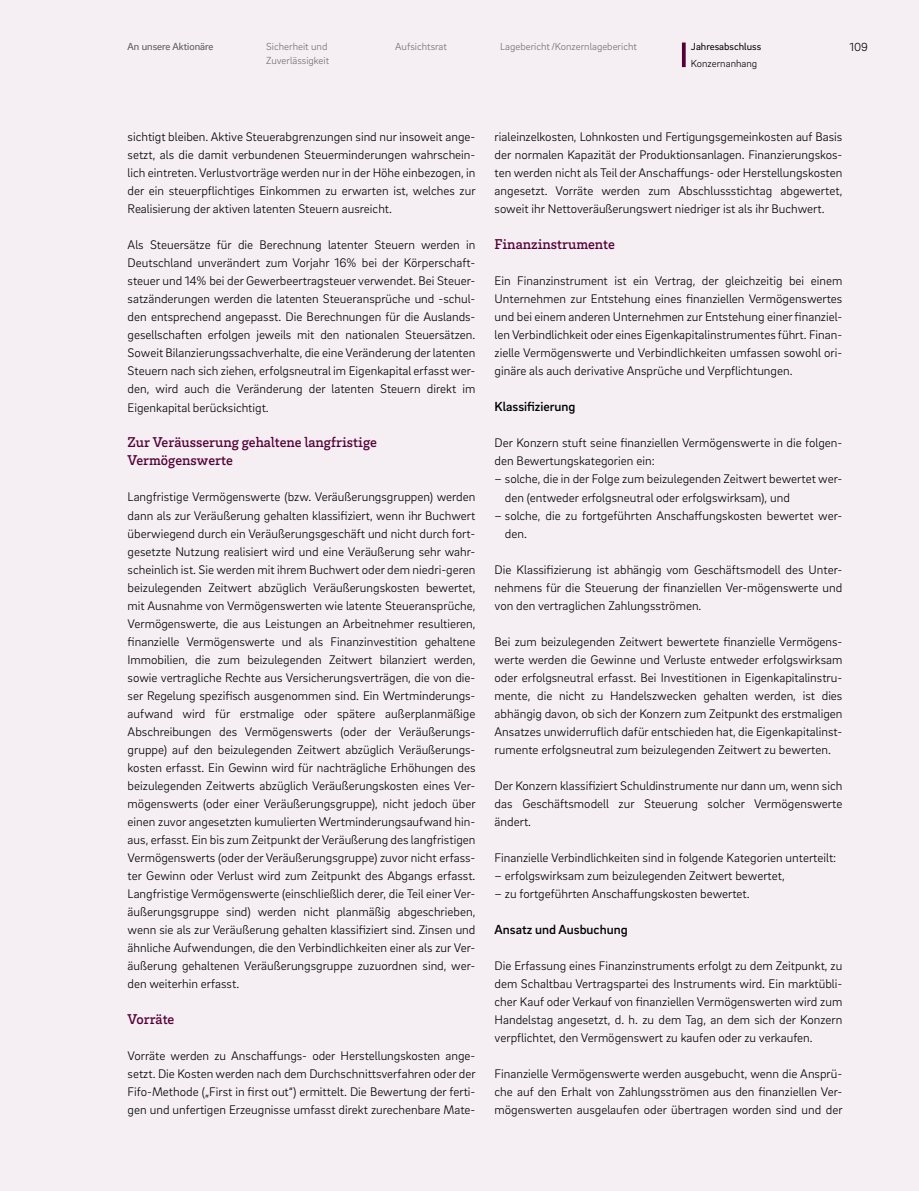
<style>
.page{position:relative;width:919px;height:1191px;background:#fff}
.page>*{position:absolute;margin:0;border:0;box-sizing:border-box;transform-origin:0 0}
.t1{font:500 14.55px/18px "Brix Slab";color:#540036}
.t2{font:500 13.5px "Brix Sans";color:#000}
.t3{font:300 12.75px/18px "Brix Sans";color:#000;text-align:justify}
.t4{font:300 12px "Brix Sans";color:#000}
.t5{font:300 10.5px "Brix Sans";color:#706f6f}
.t6{font:10.5px "Brix Sans";color:#000}
.t7{font:300 10.5px "Brix Sans";color:#000}
</style>
<div class="page">
<div style="left:0;top:0;width:918px;height:1191px;background:#f5eff4"></div>
<hr style="left:682px;top:43px;width:3px;height:24px;background:#540036">
<p class="t5" style="left:128px;top:40px;width:87px">An unsere Aktionäre</p>
<p class="t5" style="left:266px;top:40px;width:63px">Sicherheit und</p>
<p class="t6" style="left:691px;top:40px;width:72px">Jahresabschluss</p>
<p class="t5" style="left:266px;top:53px;width:65px">Zuverlässigkeit</p>
<p class="t5" style="left:395px;top:40px;width:53px">Aufsichtsrat</p>
<p class="t5" style="left:500px;top:40px;width:138px">Lagebericht/Konzernlagebericht</p>
<p class="t7" style="left:691px;top:57px;width:68px">Konzernanhang</p>
<p class="t4" style="left:849px;top:39px;width:20px">109</p>
<p class="t3" style="left:128px;top:127px;width:349px">sichtigt bleiben. Aktive Steuerabgrenzungen sind nur insoweit ange&shy;setzt, als die damit verbundenen Steuerminderungen wahrschein&shy;lich eintreten. Verlustvorträge werden nur in der Höhe einbezogen, in der ein steuerpflichtiges Einkommen zu erwarten ist, welches zur Realisierung der aktiven latenten Steuern ausreicht.</p>
<p class="t3" style="left:128px;top:235px;width:349px">Als Steuersätze für die Berechnung latenter Steuern werden in Deutschland unverändert zum Vorjahr 16% bei der Körperschaft&shy;steuer und 14% bei der Gewerbeertragsteuer verwendet. Bei Steuer&shy;satzänderungen werden die latenten Steueransprüche und -schul&shy;den entsprechend angepasst. Die Berechnungen für die Auslands&shy;gesellschaften erfolgen jeweils mit den nationalen Steuersätzen.<br>Soweit Bilanzierungssachverhalte, die eine Veränderung der latenten Steuern nach sich ziehen, erfolgsneutral im Eigenkapital erfasst wer&shy;den, wird auch die Veränderung der latenten Steuern direkt im Eigenkapital berücksichtigt.</p>
<p class="t1" style="left:128px;top:433px;width:251px">Zur Veräusserung gehaltene langfristige<br>Vermögenswerte</p>
<p class="t3" style="left:128px;top:487px;width:349px">Langfristige Vermögenswerte (bzw. Veräußerungsgruppen) werden dann als zur Veräußerung gehalten klassifiziert, wenn ihr Buchwert überwiegend durch ein Veräußerungsgeschäft und nicht durch fort&shy;gesetzte Nutzung realisiert wird und eine Veräußerung sehr wahr&shy;scheinlich ist. Sie werden mit ihrem Buchwert oder dem niedri-geren beizulegenden Zeitwert abzüglich Veräußerungskosten bewertet, mit Ausnahme von Vermögenswerten wie latente Steueransprüche, Vermögenswerte, die aus Leistungen an Arbeitnehmer resultieren, finanzielle Vermögenswerte und als Finanzinvestition gehaltene Immobilien, die zum beizulegenden Zeitwert bilanziert werden, sowie vertragliche Rechte aus Versicherungsverträgen, die von die&shy;ser Regelung spezifisch ausgenommen sind. Ein Wertminderungs&shy;aufwand wird für erstmalige oder spätere außerplanmäßige Abschreibungen des Vermögenswerts (oder der Veräußerungs&shy;gruppe) auf den beizulegenden Zeitwert abzüglich Veräußerungs&shy;kosten erfasst. Ein Gewinn wird für nachträgliche Erhöhungen des beizulegenden Zeitwerts abzüglich Veräußerungskosten eines Ver&shy;mögenswerts (oder einer Veräußerungsgruppe), nicht jedoch über einen zuvor angesetzten kumulierten Wertminderungsaufwand hin&shy;aus, erfasst. Ein bis zum Zeitpunkt der Veräußerung des langfristigen Vermögenswerts (oder der Veräußerungsgruppe) zuvor nicht erfass&shy;ter Gewinn oder Verlust wird zum Zeitpunkt des Abgangs erfasst.<br>Langfristige Vermögenswerte (einschließlich derer, die Teil einer Ver&shy;äußerungsgruppe sind) werden nicht planmäßig abgeschrieben, wenn sie als zur Veräußerung gehalten klassifiziert sind. Zinsen und ähnliche Aufwendungen, die den Verbindlichkeiten einer als zur Ver&shy;äußerung gehaltenen Veräußerungsgruppe zuzuordnen sind, wer&shy;den weiterhin erfasst.</p>
<p class="t1" style="left:128px;top:1009px;width:48px">Vorräte</p>
<p class="t3" style="left:128px;top:1045px;width:349px">Vorräte werden zu Anschaffungs- oder Herstellungskosten ange&shy;setzt. Die Kosten werden nach dem Durchschnittsverfahren oder der Fifo-Methode („First in first out“) ermittelt. Die Bewertung der ferti&shy;gen und unfertigen Erzeugnisse umfasst direkt zurechenbare Mate-</p>
<p class="t3" style="left:494px;top:127px;width:349px">rialeinzelkosten, Lohnkosten und Fertigungsgemeinkosten auf Basis der normalen Kapazität der Produktionsanlagen. Finanzierungskos&shy;ten werden nicht als Teil der Anschaffungs- oder Herstellungskosten angesetzt. Vorräte werden zum Abschlussstichtag abgewertet, soweit ihr Nettoveräußerungswert niedriger ist als ihr Buchwert.</p>
<p class="t1" style="left:494px;top:235px;width:122px">Finanzinstrumente</p>
<p class="t3" style="left:494px;top:271px;width:349px">Ein Finanzinstrument ist ein Vertrag, der gleichzeitig bei einem Unternehmen zur Entstehung eines finanziellen Vermögenswertes und bei einem anderen Unternehmen zur Entstehung einer finanziel&shy;len Verbindlichkeit oder eines Eigenkapitalinstrumentes führt. Finan&shy;zielle Vermögenswerte und Verbindlichkeiten umfassen sowohl ori&shy;ginäre als auch derivative Ansprüche und Verpflichtungen.</p>
<p class="t2" style="left:494px;top:398px;width:82px">Klassifizierung</p>
<p class="t3" style="left:494px;top:433px;width:349px">Der Konzern stuft seine finanziellen Vermögenswerte in die folgen&shy;den Bewertungskategorien ein:</p>
<p class="t3" style="left:505px;top:469px;width:339px;text-indent:-10px">– solche, die in der Folge zum beizulegenden Zeitwert bewertet wer&shy;den (entweder erfolgsneutral oder erfolgswirksam), und</p>
<p class="t3" style="left:505px;top:505px;width:339px;text-indent:-10px">– solche, die zu fortgeführten Anschaffungskosten bewertet wer&shy;den.</p>
<p class="t3" style="left:494px;top:559px;width:349px">Die Klassifizierung ist abhängig vom Geschäftsmodell des Unter&shy;nehmens für die Steuerung der finanziellen Ver-mögenswerte und von den vertraglichen Zahlungsströmen.</p>
<p class="t3" style="left:494px;top:631px;width:349px">Bei zum beizulegenden Zeitwert bewertete finanzielle Vermögens&shy;werte werden die Gewinne und Verluste entweder erfolgswirksam oder erfolgsneutral erfasst. Bei Investitionen in Eigenkapitalinstru&shy;mente, die nicht zu Handelszwecken gehalten werden, ist dies abhängig davon, ob sich der Konzern zum Zeitpunkt des erstmaligen Ansatzes unwiderruflich dafür entschieden hat, die Eigenkapitalinst&shy;rumente erfolgsneutral zum beizulegenden Zeitwert zu bewerten.</p>
<p class="t3" style="left:494px;top:775px;width:349px">Der Konzern klassifiziert Schuldinstrumente nur dann um, wenn sich das Geschäftsmodell zur Steuerung solcher Vermögenswerte ändert.</p>
<p class="t3" style="left:494px;top:848px;width:343px">Finanzielle Verbindlichkeiten sind in folgende Kategorien unterteilt:</p>
<p class="t3" style="left:494px;top:866px;width:292px">– erfolgswirksam zum beizulegenden Zeitwert bewertet,</p>
<p class="t3" style="left:494px;top:884px;width:257px">– zu fortgeführten Anschaffungskosten bewertet.</p>
<p class="t2" style="left:494px;top:920px;width:134px">Ansatz und Ausbuchung</p>
<p class="t3" style="left:494px;top:955px;width:349px">Die Erfassung eines Finanzinstruments erfolgt zu dem Zeitpunkt, zu dem Schaltbau Vertragspartei des Instruments wird. Ein marktübli&shy;cher Kauf oder Verkauf von finanziellen Vermögenswerten wird zum Handelstag angesetzt, d. h. zu dem Tag, an dem sich der Konzern verpflichtet, den Vermögenswert zu kaufen oder zu verkaufen.</p>
<p class="t3" style="left:494px;top:1063px;width:349px">Finanzielle Vermögenswerte werden ausgebucht, wenn die Ansprü&shy;che auf den Erhalt von Zahlungsströmen aus den finanziellen Ver&shy;mögenswerten ausgelaufen oder übertragen worden sind und der</p>
</div>
